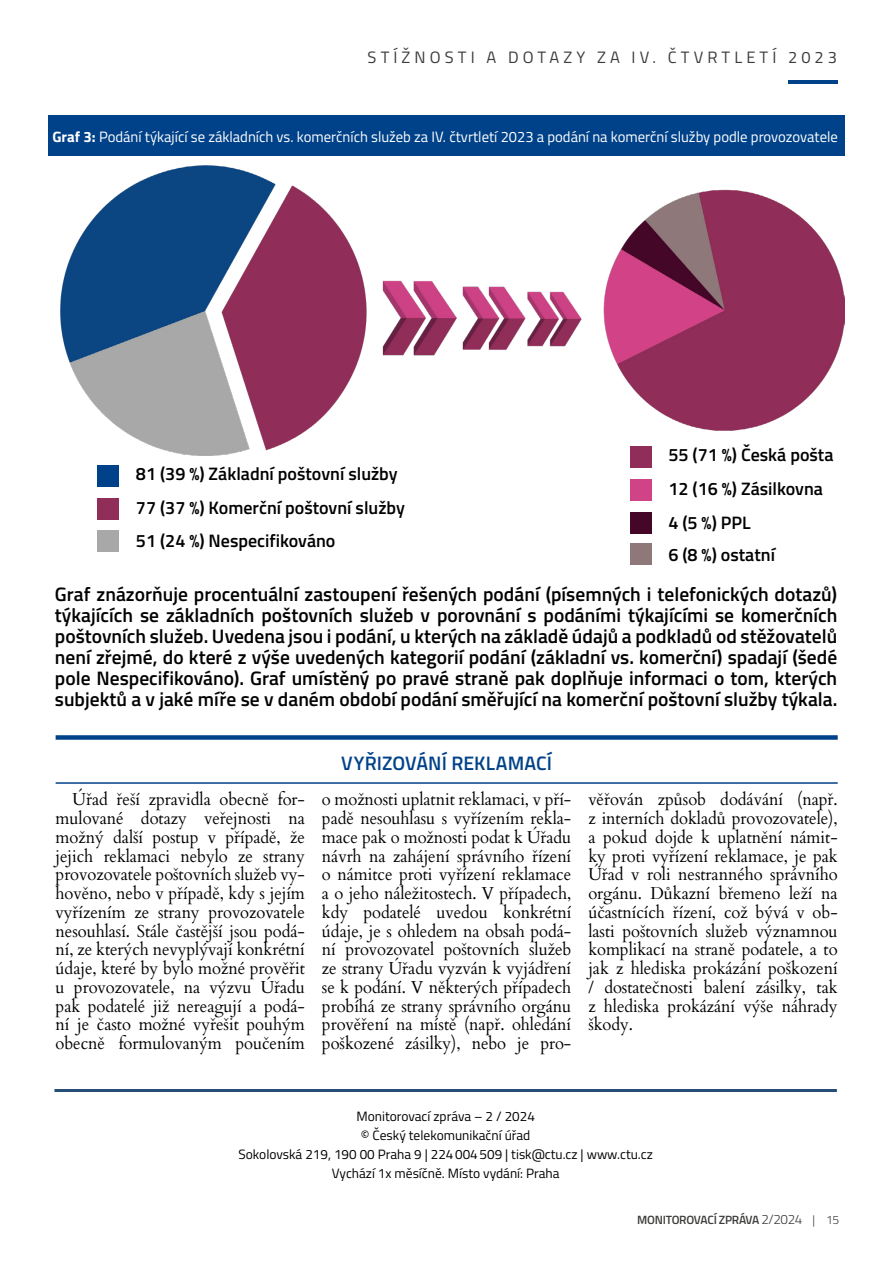
<style>
.page{position:relative;width:893px;height:1263px;background:#fff}
.page>*{position:absolute;margin:0;border:0;box-sizing:border-box;transform-origin:0 0}
.t1{font:600 19.5px/21px "Titillium";color:#020203;text-align:justify}
.t2{font:600 19.5px "Titillium";letter-spacing:.005em;color:#004289}
.t3{font:600 18px/33.2px "Titillium";color:#000}
.t4{font:17.25px/18.8px "Cardo";letter-spacing:-.005em;color:#000;text-align:justify;scale:.96 1}
.t5{font:16.5px "Titillium";letter-spacing:.25em;color:#3c3c3b}
.t6{font:15px "Titillium";color:#fff}
.t7{font:13.5px/19px "Titillium";color:#000;text-align:center}
.t8{font:600 12px "Titillium";letter-spacing:-.02em;color:#3c3c3b}
.s1{font-weight:700}
.s2{font-weight:300;font-size:13.5px}
.s3{font-weight:300}
</style>
<div class="page">
<hr style="left:788px;top:80px;width:50px;height:4px;background:#004289">
<hr style="left:54px;top:1089px;width:783px;height:3px;background:#274c77">
<div style="left:48px;top:116px;width:797px;height:40px;background:#004289"></div>
<img style="left:60px;top:166px;width:784px;height:290px">
<div style="left:98px;top:465px;width:21px;height:21px;background:#004289"></div>
<div style="left:98px;top:498px;width:21px;height:22px;background:#902d58"></div>
<div style="left:98px;top:531px;width:21px;height:21px;background:#a8a8a8"></div>
<div style="left:630px;top:446px;width:21px;height:22px;background:#902d58"></div>
<div style="left:630px;top:480px;width:21px;height:21px;background:#d14387"></div>
<div style="left:630px;top:512px;width:21px;height:21px;background:#440727"></div>
<div style="left:630px;top:544px;width:21px;height:21px;background:#8e787a"></div>
<div style="left:56px;top:735px;width:782px;height:5px;background:#004289"></div>
<hr style="left:56px;top:782px;width:782px;height:2px;background:#004289">
<p class="t5" style="left:368px;top:46px;width:471px">STÍŽNOSTI A DOTAZY ZA IV. ČTVRTLETÍ 2023</p>
<p class="t6" style="left:52px;top:125px;width:787px"><span class="s1">Graf 3:</span> Podání týkající se základních vs. komerčních služeb za IV. čtvrtletí 2023 a podání na komerční služby podle provozovatele</p>
<p class="t3" style="left:136px;top:455px;width:270px;line-height:33.8px">81 (39 %) Základní poštovní služby<br>77 (37 %) Komerční poštovní služby<br>51 (24 %) Nespecifikováno</p>
<p class="t3" style="left:668px;top:437px;width:167px">55 (71 %) Česká pošta<br>12 (16 %) Zásilkovna<br>4 (5 %) PPL<br>6 (8 %) ostatní</p>
<p class="t1" style="left:55px;top:583px;width:784px">Graf znázorňuje procentuální zastoupení řešených podání (písemných i telefonických dotazů) týkajících se základních poštovních služeb v porovnání s podáními týkajícími se komerčních poštovních služeb. Uvedena jsou i podání, u kterých na základě údajů a podkladů od stěžovatelů není zřejmé, do které z výše uvedených kategorií podání (základní vs. komerční) spadají (šedé pole Nespecifikováno). Graf umístěný po pravé straně pak doplňuje informaci o tom, kterých subjektů a v jaké míře se v daném období podání směřující na komerční poštovní služby týkala.</p>
<p class="t2" style="left:341px;top:748px;width:212px">VYŘIZOVÁNÍ REKLAMACÍ</p>
<p class="t4" style="left:56px;top:789px;width:261px;text-indent:17px">Úřad řeší zpravidla obecně for&shy;mulované dotazy veřejnosti na možný další postup v případě, že jejich reklamaci nebylo ze strany provozovatele poštovních služeb vy&shy;hověno, nebo v případě, kdy s jejím vyřízením ze strany provozovatele nesouhlasí. Stále častější jsou podá&shy;ní, ze kterých nevyplývají konkrétní údaje, které by bylo možné prověřit u provozovatele, na výzvu Úřadu pak podatelé již nereagují a podá&shy;ní je často možné vyřešit pouhým obecně formulovaným poučením</p>
<p class="t4" style="left:322px;top:789px;width:261px">o možnosti uplatnit reklamaci, v pří&shy;padě nesouhlasu s vyřízením rekla&shy;mace pak o možnosti podat k Úřadu návrh na zahájení správního řízení o námitce proti vyřízení reklamace a o jeho náležitostech. V případech, kdy podatelé uvedou konkrétní údaje, je s ohledem na obsah podá&shy;ní provozovatel poštovních služeb ze strany Úřadu vyzván k vyjádření se k podání. V některých případech probíhá ze strany správního orgánu prověření na místě (např. ohledání poškozené zásilky), nebo je pro-</p>
<p class="t4" style="left:588px;top:789px;width:261px">věřován způsob dodávání (např. z interních dokladů provozovatele), a pokud dojde k uplatnění námit&shy;ky proti vyřízení reklamace, je pak Úřad v roli nestranného správního orgánu. Důkazní břemeno leží na účastnících řízení, což bývá v ob&shy;lasti poštovních služeb významnou komplikací na straně podatele, a to jak z hlediska prokázání poškození / dostatečnosti balení zásilky, tak z hlediska prokázání výše náhrady škody.</p>
<p class="t7" style="left:239px;top:1106px;width:416px">Monitorovací zpráva – 2 / 2024<br>© Český telekomunikační úřad<br>Sokolovská 219, 190 00 Praha 9 | 224004509 | tisk@ctu.cz | www.ctu.cz Vychází 1x měsíčně. Místo vydání: Praha</p>
<p class="t8" style="left:637px;top:1211px;width:203px">MONITOROVACÍ ZPRÁVA <span class="s2">2/2024</span> <span class="s3">| 15</span></p>
</div>
